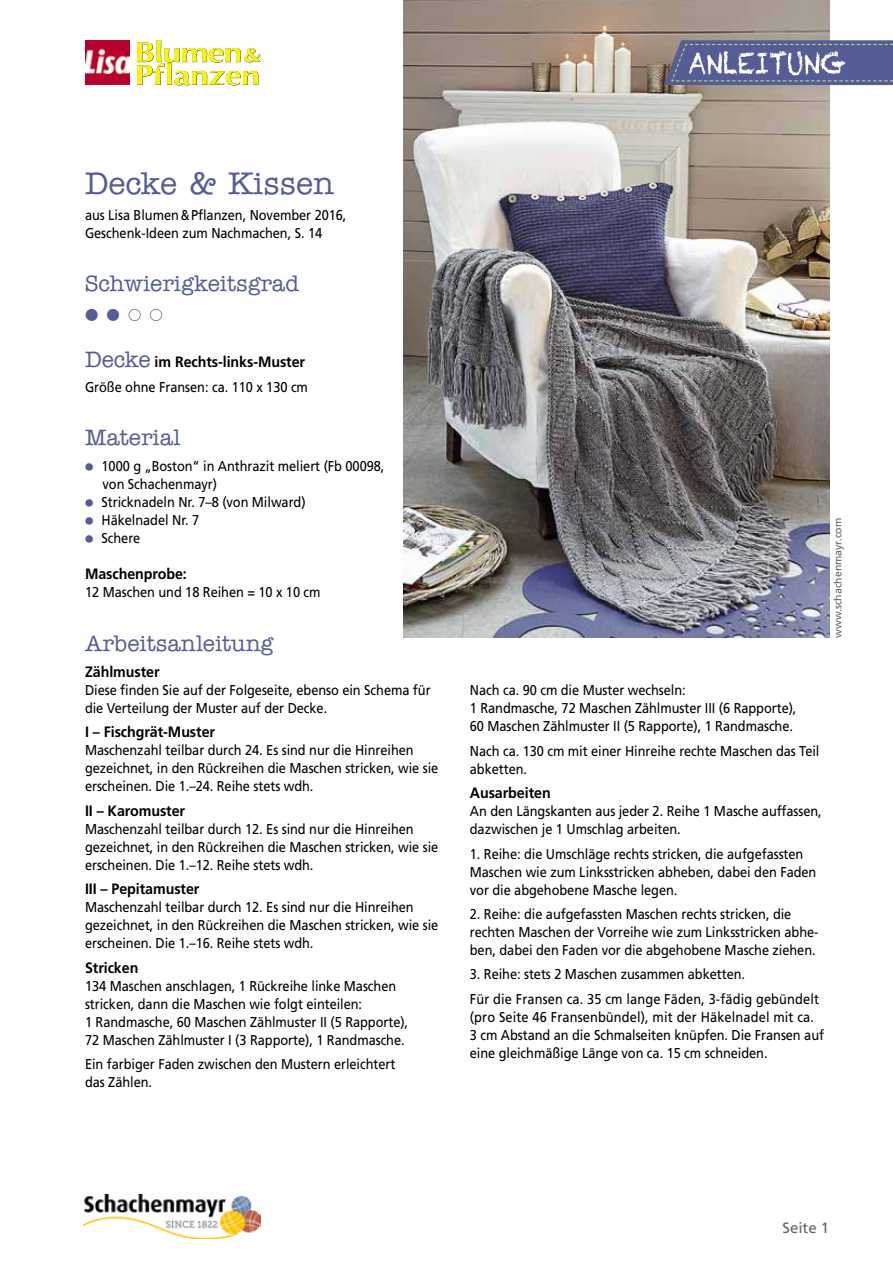
<style>
.page{position:relative;width:893px;height:1263px;background:#fff}
.page>*{position:absolute;margin:0;border:0;box-sizing:border-box;transform-origin:0 0}
.t1{font:500 31.5px "American Typewriter LT";color:#565d94}
.t2{font:500 22.5px "American Typewriter LT";color:#565d94}
.t3{font:700 15px "Frutiger LT";letter-spacing:-.005em;color:#000;scale:.95 1}
.t4{font:15px "Frutiger LT";color:#636363}
.t5{font:14.25px/18px "Frutiger LT";letter-spacing:-.005em;color:#000;scale:.9 1}
.t6{font:10.5px "Frutiger LT";color:#636363}
.s1{font-family:"American Typewriter LT";font-weight:500;font-size:22.5px;color:#565d94}
.s2{font-family:"Universal Newswith Comm Pi";font-size:15px;color:#565d94}
</style>
<div class="page">
<svg style="left:137px;top:40px;width:124px;height:45px"></svg>
<img style="left:85px;top:40px;width:44px;height:45px">
<img style="left:404px;top:0;width:426px;height:638px">
<img style="left:84px;top:1194px;width:176px;height:44px">
<svg style="left:664px;top:40px;width:229px;height:45px;background:#6f749e"></svg>
<h1 class="t1" style="left:85px;top:166px;width:250px">Decke &amp; Kissen</h1>
<p class="t5" style="left:85px;top:206px;width:292px">aus Lisa Blumen&amp;Pflanzen, November 2016,<br>Geschenk-Ideen zum Nachmachen, S. 14</p>
<h2 class="t2" style="left:85px;top:271px;width:215px">Schwierigkeitsgrad</h2>
<p class="t3" style="left:85px;top:353px;width:233px"><span class="s1">Decke</span> im Rechts-links-Muster</p>
<p class="t5" style="left:85px;top:378px;width:249px">Größe ohne Fransen: ca. 110 x 130 cm</p>
<h2 class="t2" style="left:85px;top:425px;width:97px">Material</h2>
<p class="t5" style="left:103px;top:457px;width:315px;text-indent:-18px"><span class="s2">●</span> 1000 g „Boston“ in Anthrazit meliert (Fb 00098, von Schachenmayr)</p>
<p class="t5" style="left:85px;top:493px;width:247px"><span class="s2">●</span> Stricknadeln Nr. 7–8 (von Milward)</p>
<p class="t5" style="left:85px;top:511px;width:128px"><span class="s2">●</span> Häkelnadel Nr. 7</p>
<p class="t5" style="left:85px;top:529px;width:63px"><span class="s2">●</span> Schere</p>
<p class="t3" style="left:85px;top:565px;width:109px">Maschenprobe:</p>
<p class="t5" style="left:85px;top:583px;width:263px">12 Maschen und 18 Reihen = 10 x 10 cm</p>
<h2 class="t2" style="left:85px;top:630px;width:190px">Arbeitsanleitung</h2>
<p class="t3" style="left:85px;top:663px;width:80px">Zählmuster</p>
<p class="t5" style="left:85px;top:681px;width:385px">Diese finden Sie auf der Folgeseite, ebenso ein Schema für die Verteilung der Muster auf der Decke.</p>
<p class="t3" style="left:85px;top:723px;width:138px">I – Fischgrät-Muster</p>
<p class="t5" style="left:85px;top:741px;width:394px">Maschenzahl teilbar durch 24. Es sind nur die Hinreihen gezeichnet, in den Rückreihen die Maschen stricken, wie sie erscheinen. Die 1.–24. Reihe stets wdh.</p>
<p class="t3" style="left:85px;top:802px;width:107px">II – Karomuster</p>
<p class="t5" style="left:85px;top:820px;width:394px">Maschenzahl teilbar durch 12. Es sind nur die Hinreihen gezeichnet, in den Rückreihen die Maschen stricken, wie sie erscheinen. Die 1.–12. Reihe stets wdh.</p>
<p class="t3" style="left:85px;top:880px;width:122px">III – Pepitamuster</p>
<p class="t5" style="left:85px;top:898px;width:394px">Maschenzahl teilbar durch 12. Es sind nur die Hinreihen gezeichnet, in den Rückreihen die Maschen stricken, wie sie erscheinen. Die 1.–16. Reihe stets wdh.</p>
<p class="t3" style="left:85px;top:958px;width:58px">Stricken</p>
<p class="t5" style="left:85px;top:977px;width:361px">134 Maschen anschlagen, 1 Rückreihe linke Maschen stricken, dann die Maschen wie folgt einteilen:<br>1 Randmasche, 60 Maschen Zählmuster II (5 Rapporte), 72 Maschen Zählmuster I (3 Rapporte), 1 Randmasche.</p>
<p class="t5" style="left:85px;top:1055px;width:346px">Ein farbiger Faden zwischen den Mustern erleichtert das Zählen.</p>
<p class="t6" style="left:831px;top:638px;width:121px;rotate:-90deg">www.schachenmayr.com</p>
<p class="t5" style="left:470px;top:681px;width:364px">Nach ca. 90 cm die Muster wechseln:<br>1 Randmasche, 72 Maschen Zählmuster III (6 Rapporte),<br>60 Maschen Zählmuster II (5 Rapporte), 1 Randmasche.</p>
<p class="t5" style="left:470px;top:742px;width:390px">Nach ca. 130 cm mit einer Hinreihe rechte Maschen das Teil abketten.</p>
<p class="t3" style="left:470px;top:784px;width:87px">Ausarbeiten</p>
<p class="t5" style="left:470px;top:802px;width:392px">An den Längskanten aus jeder 2. Reihe 1 Masche auffassen, dazwischen je 1 Umschlag arbeiten.</p>
<p class="t5" style="left:470px;top:845px;width:387px">1. Reihe: die Umschläge rechts stricken, die aufgefassten<br>Maschen wie zum Linksstricken abheben, dabei den Faden vor die abgehobene Masche legen.</p>
<p class="t5" style="left:470px;top:905px;width:389px">2. Reihe: die aufgefassten Maschen rechts stricken, die rechten Maschen der Vorreihe wie zum Linksstricken abhe&shy;ben, dabei den Faden vor die abgehobene Masche ziehen.</p>
<p class="t5" style="left:470px;top:962px;width:389px;line-height:24.5px">3. Reihe: stets 2 Maschen zusammen abketten.<br>Für die Fransen ca. 35 cm lange Fäden, 3-fädig gebündelt</p>
<p class="t5" style="left:470px;top:1008px;width:395px">(pro Seite 46 Fransenbündel), mit der Häkelnadel mit ca.<br>3 cm Abstand an die Schmalseiten knüpfen. Die Fransen auf eine gleichmäßige Länge von ca. 15 cm schneiden.</p>
<p class="t4" style="left:782px;top:1219px;width:48px">Seite 1</p>
</div>
